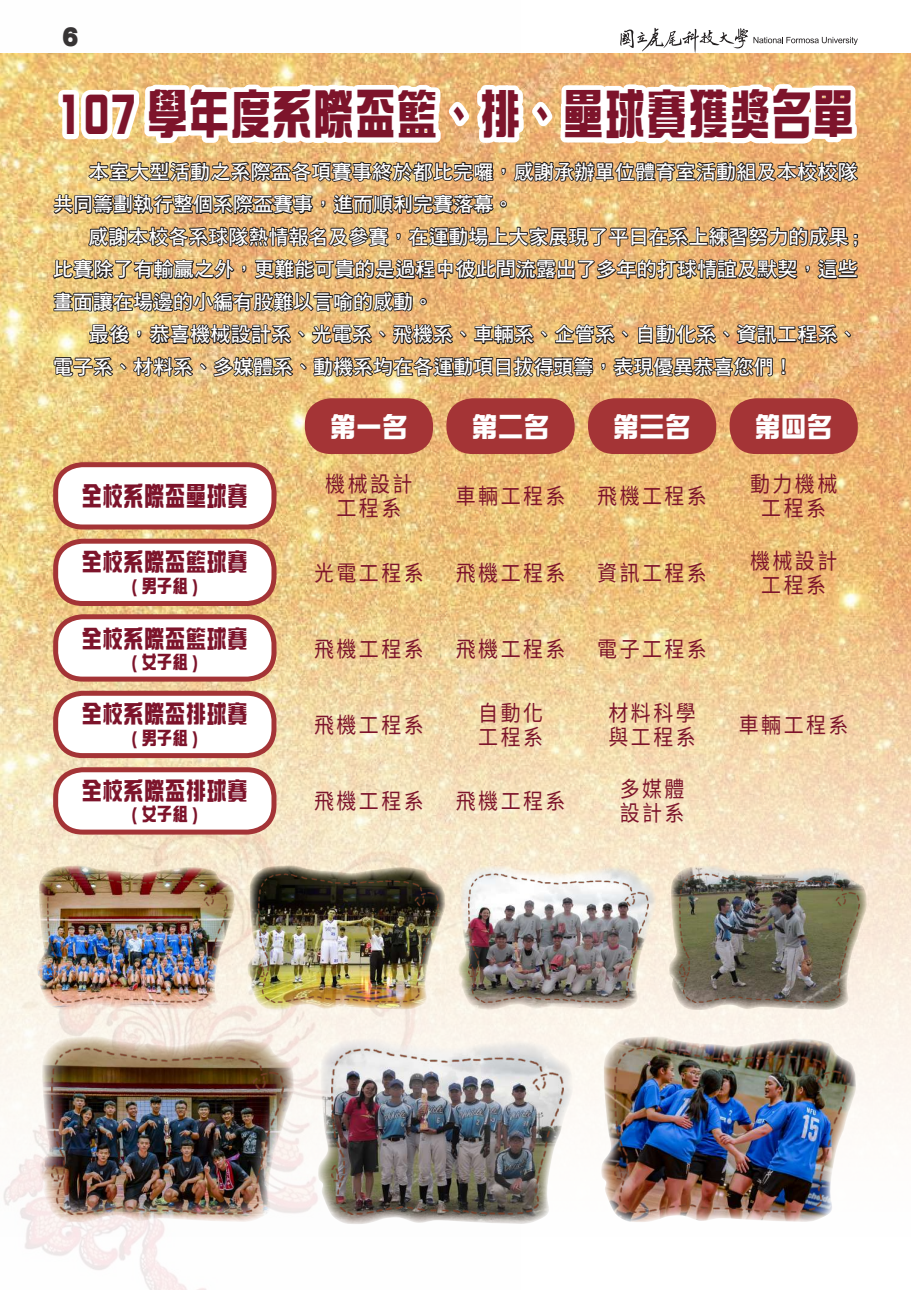
<style>
.page{position:relative;width:911px;height:1290px;background:#fff}
.page>*{position:absolute;margin:0;border:0;box-sizing:border-box;transform-origin:0 0}
.t1{font:700 54px "CJ Ngai HK";letter-spacing:.04em;color:#7d142b;scale:.74 1}
.t2{font:700 27.5px "CJ Ngai HK";letter-spacing:.04em;color:#fff;scale:.91 1}
.t3{font:27.5px "DF Hei Std W12";color:#231f20}
.t4{font:700 27px "CJ Ngai HK";letter-spacing:.04em;color:#7d142b;scale:.74 1}
.t5{font:700 25px "CJ Ngai HK";letter-spacing:.04em;color:#7d142b;scale:.8 1}
.t6{font:22px/24px "Noto Sans CJ Ktc";letter-spacing:.12em;color:#7d142b;text-align:center;scale:.91 1}
.t7{font:20px/32.5px "DF Hei Std W7";letter-spacing:.005em;color:#fff}
.t8{font:700 18.75px "CJ Ngai HK";letter-spacing:.04em;color:#7d142b;scale:.8 1}
</style>
<div class="page">
<img style="left:0;top:53px;width:911px;height:1237px">
<div style="left:56px;top:541px;width:218px;height:62px;background:#fff;border-radius:27px"></div>
<div style="left:53px;top:539px;width:223px;height:67px;border:5px solid #a43436;border-radius:27px"></div>
<div style="left:56px;top:617px;width:218px;height:62px;background:#fff;border-radius:27px"></div>
<div style="left:53px;top:614px;width:223px;height:67px;border:5px solid #a43436;border-radius:27px"></div>
<div style="left:56px;top:693px;width:218px;height:62px;background:#fff;border-radius:27px"></div>
<div style="left:53px;top:691px;width:223px;height:67px;border:5px solid #a43436;border-radius:27px"></div>
<div style="left:56px;top:770px;width:218px;height:62px;background:#fff;border-radius:27px"></div>
<div style="left:53px;top:767px;width:223px;height:67px;border:5px solid #a43436;border-radius:27px"></div>
<svg style="left:53px;top:355px;width:721px;height:25px;background:#836c4b"></svg>
<svg style="left:780px;top:357px;width:6px;height:19px"></svg>
<svg style="left:51px;top:27px;width:812px;height:321px"></svg>
<div style="left:56px;top:465px;width:218px;height:62px;background:#fff;border-radius:27px"></div>
<div style="left:53px;top:462px;width:223px;height:67px;border:5px solid #a43436;border-radius:27px"></div>
<div style="left:305px;top:398px;width:128px;height:56px;background:#a43436;border-radius:26px"></div>
<div style="left:446px;top:398px;width:128px;height:56px;background:#a43436;border-radius:26px"></div>
<div style="left:588px;top:398px;width:128px;height:56px;background:#a43436;border-radius:26px"></div>
<div style="left:729px;top:398px;width:128px;height:56px;background:#a43436;border-radius:26px"></div>
<img style="left:37px;top:865px;width:198px;height:145px">
<img style="left:47px;top:873px;width:180px;height:129px">
<img style="left:247px;top:865px;width:199px;height:145px">
<img style="left:318px;top:1038px;width:255px;height:187px">
<img style="left:601px;top:1036px;width:255px;height:187px">
<img style="left:458px;top:865px;width:198px;height:145px">
<img style="left:668px;top:866px;width:199px;height:144px">
<img style="left:39px;top:1036px;width:256px;height:187px">
<img style="left:51px;top:1048px;width:232px;height:166px">
<img style="left:258px;top:873px;width:180px;height:129px">
<img style="left:331px;top:1048px;width:232px;height:167px">
<img style="left:614px;top:1046px;width:232px;height:167px">
<img style="left:469px;top:873px;width:180px;height:129px">
<img style="left:679px;top:873px;width:180px;height:130px">
<h2 class="t3" style="left:62px;top:21px;width:19px">6</h2>
<h1 class="t1" style="left:58px;top:78px;width:1076px">107 學年度系際盃籃、排、壘球賽獲獎名單</h1>
<p class="t7" style="left:53px;top:155px;width:806px;text-indent:36px">本室大型活動之系際盃各項賽事終於都比完囉，感謝承辦單位體育室活動組及本校校隊共同籌劃執行整個系際盃賽事，進而順利完賽落幕。</p>
<p class="t7" style="left:53px;top:220px;width:806px;text-align:justify;text-indent:35px">感謝本校各系球隊熱情報名及參賽，在運動場上大家展現了平日在系上練習努力的成果 ;比賽除了有輸贏之外，更難能可貴的是過程中彼此間流露出了多年的打球情誼及默契，這些畫面讓在場邊的小編有股難以言喻的感動。</p>
<p class="t7" style="left:53px;top:318px;width:806px;text-indent:36px">最後，恭喜機械設計系、光電系、飛機系、車輛系、企管系、自動化系、資訊工程系、電子系、材料系、多媒體系、動機系均在各運動項目拔得頭籌，表現優異恭喜您們！</p>
<h2 class="t2" style="left:330px;top:408px;width:86px">第一名</h2>
<h2 class="t2" style="left:472px;top:408px;width:86px">第二名</h2>
<h2 class="t2" style="left:613px;top:408px;width:86px">第三名</h2>
<h2 class="t2" style="left:755px;top:408px;width:86px">第四名</h2>
<h3 class="t4" style="left:82px;top:478px;width:225px">全校系際盃壘球賽</h3>
<p class="t6" style="left:325px;top:473px;width:97px">機械設計工程系</p>
<p class="t5" style="left:82px;top:545px;width:208px">全校系際盃籃球賽</p>
<p class="t8" style="left:132px;top:573px;width:84px">( 男子組 )</p>
<p class="t5" style="left:82px;top:622px;width:208px">全校系際盃籃球賽</p>
<p class="t8" style="left:132px;top:650px;width:84px">( 女子組 )</p>
<p class="t5" style="left:82px;top:697px;width:208px">全校系際盃排球賽</p>
<p class="t8" style="left:132px;top:725px;width:84px">( 男子組 )</p>
<p class="t5" style="left:82px;top:774px;width:208px">全校系際盃排球賽</p>
<p class="t8" style="left:132px;top:802px;width:84px">( 女子組 )</p>
<p class="t6" style="left:314px;top:561px;width:122px">光電工程系</p>
<p class="t6" style="left:314px;top:637px;width:122px">飛機工程系</p>
<p class="t6" style="left:314px;top:713px;width:122px">飛機工程系</p>
<p class="t6" style="left:314px;top:790px;width:122px">飛機工程系</p>
<p class="t6" style="left:456px;top:485px;width:122px">車輛工程系</p>
<p class="t6" style="left:597px;top:485px;width:122px">飛機工程系</p>
<p class="t6" style="left:456px;top:561px;width:122px">飛機工程系</p>
<p class="t6" style="left:597px;top:561px;width:122px">資訊工程系</p>
<p class="t6" style="left:456px;top:637px;width:122px">飛機工程系</p>
<p class="t6" style="left:597px;top:637px;width:122px">電子工程系</p>
<p class="t6" style="left:478px;top:701px;width:73px;text-align:left">自動化工程系</p>
<p class="t6" style="left:456px;top:790px;width:122px">飛機工程系</p>
<p class="t6" style="left:608px;top:701px;width:97px;text-align:left">材料科學與工程系</p>
<p class="t6" style="left:619px;top:778px;width:73px;text-align:left">多媒體設計系</p>
<p class="t6" style="left:750px;top:473px;width:97px">動力機械工程系</p>
<p class="t6" style="left:750px;top:549px;width:97px">機械設計工程系</p>
<p class="t6" style="left:739px;top:713px;width:122px">車輛工程系</p>
</div>
